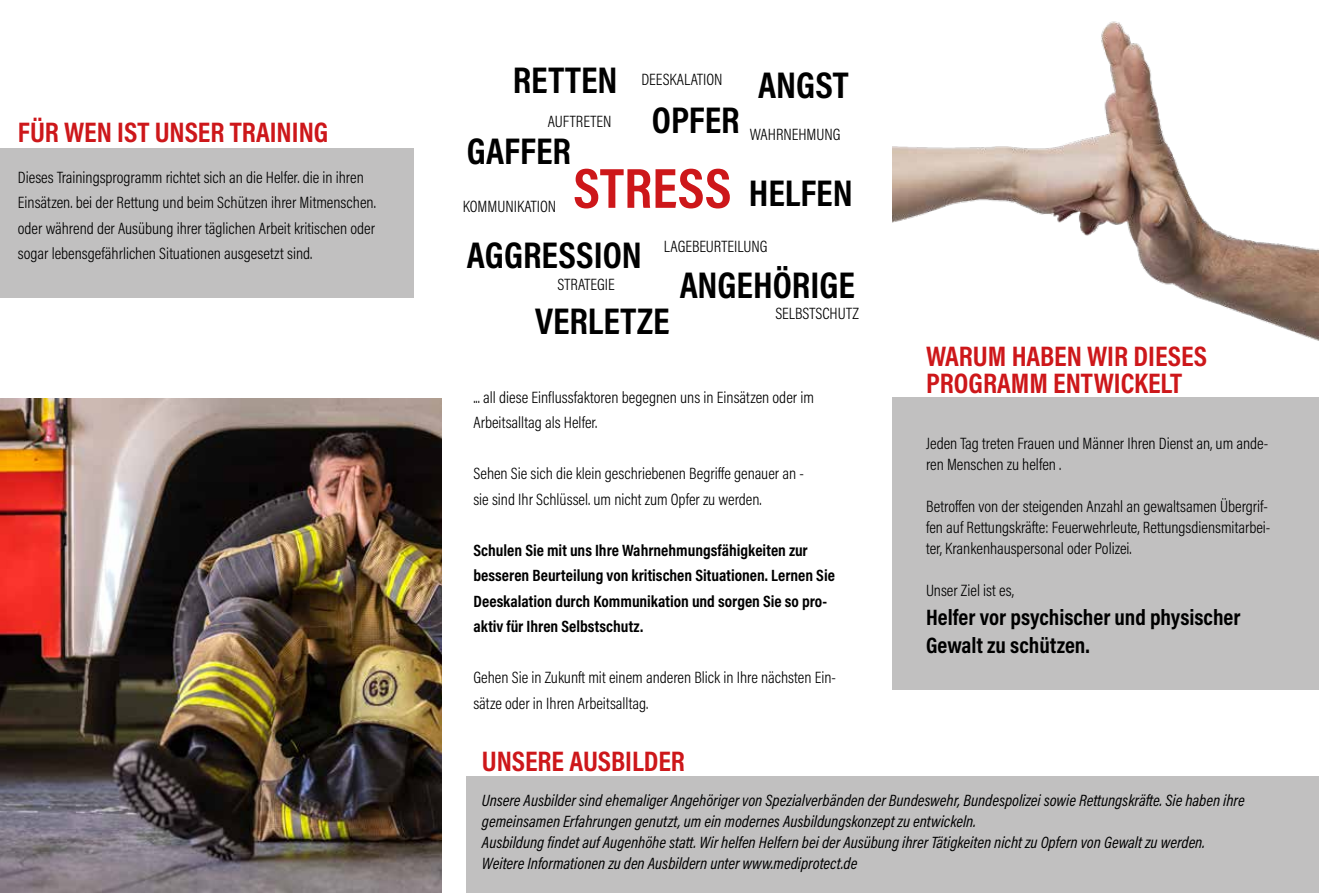
<style>
.page{position:relative;width:1319px;height:893px;background:#fff}
.page>*{position:absolute;margin:0;border:0;box-sizing:border-box;transform-origin:0 0}
.t1{font:700 57px "Acumin Pro Cond";letter-spacing:.005em;color:#cd171a}
.t2{font:700 37.5px "Acumin Pro Cond";color:#000}
.t3{font:700 28.5px/27px "Acumin Pro Cond";letter-spacing:-.005em;color:#cd171a}
.t4{font:700 22.5px/28.5px "Acumin Pro Cond";color:#000}
.t5{font:300 16.5px/25.5px "Acumin Pro Cond";color:#000}
.t6{font:italic 16.5px/21px "Acumin Pro Cond";color:#000}
.t7{font:700 16.5px/25.5px "Acumin Pro Cond";color:#000}
</style>
<div class="page">
<div style="left:0;top:148px;width:414px;height:150px;background:#c1c0c0"></div>
<div style="left:892px;top:398px;width:426px;height:292px;background:#c1c0c0"></div>
<div style="left:467px;top:777px;width:851px;height:116px;background:#c1c0c0"></div>
<img style="left:0;top:398px;width:441px;height:495px">
<img style="left:892px;top:21px;width:426px;height:377px">
<h3 class="t3" style="left:18px;top:117px;width:312px">FÜR WEN IST UNSER TRAINING</h3>
<p class="t5" style="left:18px;top:164px;width:359px">Dieses Trainingsprogramm richtet sich an die Helfer. die in ihren Einsätzen. bei der Rettung und beim Schützen ihrer Mitmenschen. oder während der Ausübung ihrer täglichen Arbeit kritischen oder sogar lebensgefährlichen Situationen ausgesetzt sind.</p>
<h2 class="t2" style="left:512px;top:56px;width:106px">RETTEN</h2>
<p class="t5" style="left:547px;top:108px;width:65px">AUFTRETEN</p>
<h2 class="t2" style="left:467px;top:126px;width:105px">GAFFER</h2>
<p class="t5" style="left:641px;top:67px;width:83px">DEESKALATION</p>
<h2 class="t2" style="left:651px;top:96px;width:89px">OPFER</h2>
<p class="t5" style="left:462px;top:193px;width:95px">KOMMUNIKATION</p>
<h1 class="t1" style="left:573px;top:151px;width:159px">STRESS</h1>
<h2 class="t2" style="left:758px;top:60px;width:92px">ANGST</h2>
<p class="t5" style="left:749px;top:121px;width:92px">WAHRNEHMUNG</p>
<h2 class="t2" style="left:748px;top:168px;width:105px">HELFEN</h2>
<h2 class="t2" style="left:467px;top:230px;width:176px">AGGRESSION</h2>
<p class="t5" style="left:557px;top:271px;width:59px">STRATEGIE</p>
<p class="t5" style="left:663px;top:234px;width:105px">LAGEBEURTEILUNG</p>
<h2 class="t2" style="left:679px;top:261px;width:177px">ANGEHÖRIGE</h2>
<h2 class="t2" style="left:535px;top:296px;width:136px">VERLETZE</h2>
<p class="t5" style="left:775px;top:301px;width:85px">SELBSTSCHUTZ</p>
<p class="t5" style="left:473px;top:384px;width:342px">... all diese Einflussfaktoren begegnen uns in Einsätzen oder im<br>Arbeitsalltag als Helfer.</p>
<p class="t5" style="left:473px;top:461px;width:331px">Sehen Sie sich die klein geschriebenen Begriffe genauer an - sie sind Ihr Schlüssel. um nicht zum Opfer zu werden.</p>
<p class="t7" style="left:473px;top:537px;width:363px">Schulen Sie mit uns Ihre Wahrnehmungsfähigkeiten zur besseren Beurteilung von kritischen Situationen. Lernen Sie Deeskalation durch Kommunikation und sorgen Sie so pro&shy;aktiv für Ihren Selbstschutz.</p>
<p class="t5" style="left:473px;top:665px;width:364px">Gehen Sie in Zukunft mit einem anderen Blick in Ihre nächsten Ein&shy;sätze oder in Ihren Arbeitsalltag.</p>
<h3 class="t3" style="left:482px;top:746px;width:204px">UNSERE AUSBILDER</h3>
<h3 class="t3" style="left:925px;top:342px;width:282px">WARUM HABEN WIR DIESES<br>PROGRAMM ENTWICKELT</h3>
<p class="t5" style="left:925px;top:433px;width:344px;line-height:21px">Jeden Tag treten Frauen und Männer Ihren Dienst an, um ande&shy;ren Menschen zu helfen .</p>
<p class="t5" style="left:925px;top:496px;width:346px;line-height:21px">Betroffen von der steigenden Anzahl an gewaltsamen Übergrif&shy;fen auf Rettungskräfte: Feuerwehrleute, Rettungsdiensmitarbei&shy;ter, Krankenhauspersonal oder Polizei.</p>
<p class="t5" style="left:925px;top:578px;width:89px">Unser Ziel ist es,</p>
<h3 class="t4" style="left:925px;top:602px;width:316px">Helfer vor psychischer und physischer<br>Gewalt zu schützen.</h3>
<p class="t6" style="left:482px;top:789px;width:764px">Unsere Ausbilder sind ehemaliger Angehöriger von Spezialverbänden der Bundeswehr, Bundespolizei sowie Rettungskräfte. Sie haben ihre gemeinsamen Erfahrungen genutzt, um ein modernes Ausbildungskonzept zu entwickeln.<br>Ausbildung findet auf Augenhöhe statt. Wir helfen Helfern bei der Ausübung ihrer Tätigkeiten nicht zu Opfern von Gewalt zu werden.<br>Weitere Informationen zu den Ausbildern unter www.mediprotect.de</p>
</div>
